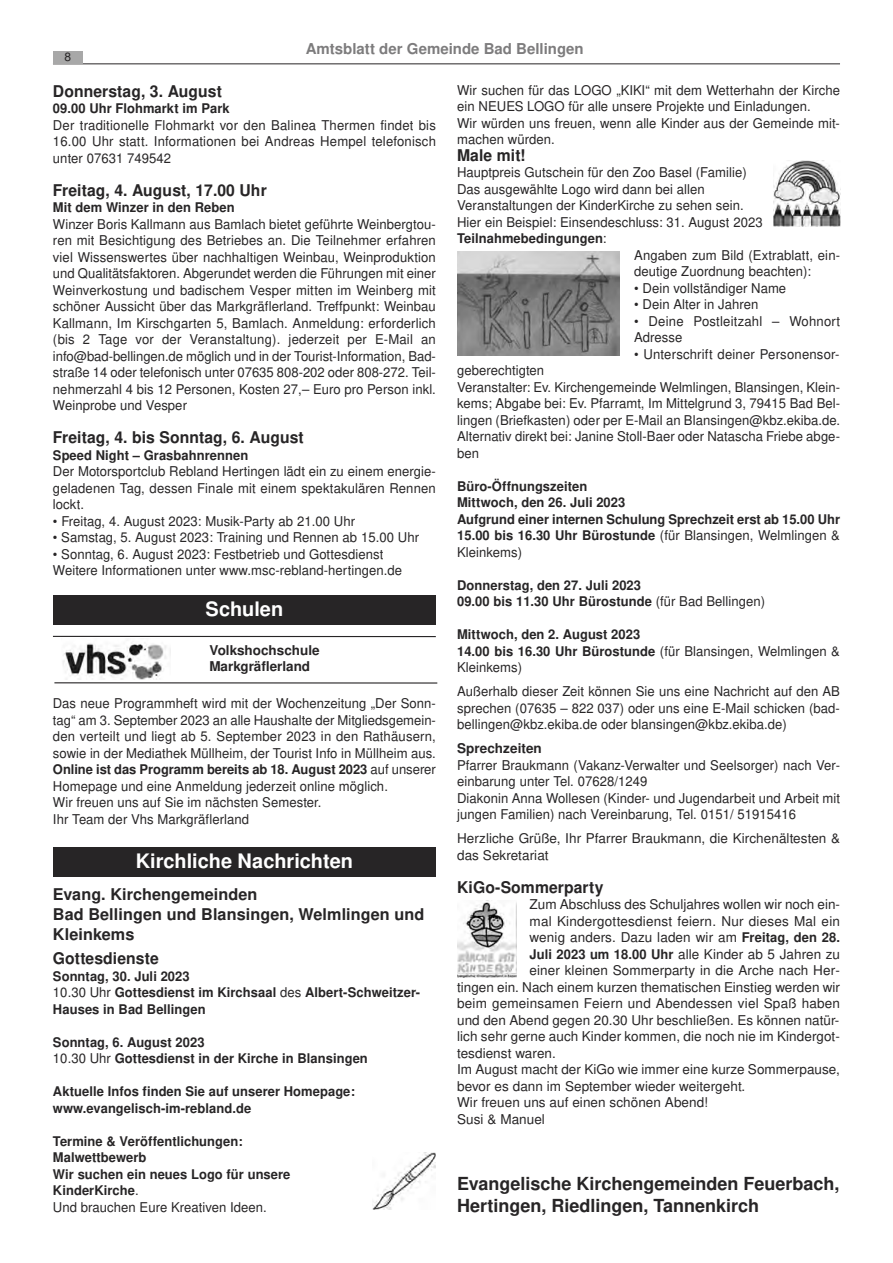
<style>
.page{position:relative;width:893px;height:1263px;background:#fff}
.page>*{position:absolute;margin:0;border:0;box-sizing:border-box;transform-origin:0 0}
.t1{font:700 19.95px "Nimbus San L";color:#fff}
.t2{font:700 18px/21.6px "Nimbus San L";color:#272526}
.t3{font:700 16.2px/20.2px "Nimbus San L";letter-spacing:.005em;color:#272526}
.t4{font:700 15px "Nimbus San L";color:#7d7c7d}
.t5{font:13.5px/16.5px "Nimbus San L";letter-spacing:.005em;color:#272526}
.t6{font:700 13.5px/16.2px "Nimbus San L";color:#272526}
.t7{font:700 13.35px/16.5px "Nimbus San L";letter-spacing:.005em;color:#272526}
.t8{font:12px "Nimbus San L";color:#272526}
.s1{font-weight:400;font-size:13.5px}
.s2{font-weight:700;font-size:13.35px}
</style>
<div class="page">
<hr style="left:53px;top:63px;width:787px;height:1px;background:#272526">
<div style="left:53px;top:51px;width:30px;height:12px;background:#a8a8a8"></div>
<div style="left:53px;top:595px;width:383px;height:30px;background:#272526"></div>
<img style="left:62px;top:642px;width:105px;height:37px">
<hr style="left:53px;top:636px;width:383px;height:1px;background:#272526">
<hr style="left:54px;top:682px;width:383px;height:2px;background:#272526">
<div style="left:53px;top:847px;width:383px;height:29px;background:#272526"></div>
<img style="left:372px;top:1152px;width:63px;height:58px">
<img style="left:773px;top:161px;width:67px;height:65px">
<img style="left:457px;top:251px;width:162px;height:105px">
<img style="left:457px;top:900px;width:59px;height:78px">
<p class="t4" style="left:306px;top:43px;width:279px">Amtsblatt der Gemeinde Bad Bellingen</p>
<p class="t8" style="left:64px;top:52px;width:8px">8</p>
<p class="t3" style="left:53px;top:83px;width:170px">Donnerstag, 3. August</p>
<p class="t7" style="left:53px;top:102px;width:178px">09.00 Uhr Flohmarkt im Park</p>
<p class="t5" style="left:53px;top:118px;width:384px;text-align:justify">Der traditionelle Flohmarkt vor den Balinea Thermen findet bis 16.00 Uhr statt. Informationen bei Andreas Hempel telefonisch unter 07631 749542</p>
<p class="t3" style="left:53px;top:182px;width:215px">Freitag, 4. August, 17.00 Uhr</p>
<p class="t7" style="left:53px;top:201px;width:183px">Mit dem Winzer in den Reben</p>
<p class="t5" style="left:53px;top:217px;width:384px;text-align:justify">Winzer Boris Kallmann aus Bamlach bietet geführte Weinbergtou&shy;ren mit Besichtigung des Betriebes an. Die Teilnehmer erfahren viel Wissenswertes über nachhaltigen Weinbau, Weinproduktion und Qualitätsfaktoren. Abgerundet werden die Führungen mit einer Weinverkostung und badischem Vesper mitten im Weinberg mit schöner Aussicht über das Markgräflerland. Treffpunkt: Weinbau Kallmann, Im Kirschgarten 5, Bamlach. Anmeldung: erforderlich (bis 2 Tage vor der Veranstaltung). jederzeit per E-Mail an info@bad-bellingen.de möglich und in der Tourist-Information, Bad&shy;straße 14 oder telefonisch unter 07635 808-202 oder 808-272. Teil&shy;nehmerzahl 4 bis 12 Personen, Kosten 27,– Euro pro Person inkl.<br>Weinprobe und Vesper</p>
<p class="t3" style="left:53px;top:429px;width:252px">Freitag, 4. bis Sonntag, 6. August</p>
<p class="t7" style="left:53px;top:448px;width:197px">Speed Night – Grasbahnrennen</p>
<p class="t5" style="left:53px;top:465px;width:384px;text-align:justify">Der Motorsportclub Rebland Hertingen lädt ein zu einem energie&shy;geladenen Tag, dessen Finale mit einem spektakulären Rennen lockt.</p>
<p class="t5" style="left:53px;top:514px;width:303px">• Freitag, 4. August 2023: Musik-Party ab 21.00 Uhr</p>
<p class="t5" style="left:53px;top:531px;width:367px">• Samstag, 5. August 2023: Training und Rennen ab 15.00 Uhr</p>
<p class="t5" style="left:53px;top:547px;width:350px">• Sonntag, 6. August 2023: Festbetrieb und Gottesdienst<br>Weitere Informationen unter www.msc-rebland-hertingen.de</p>
<h1 class="t1" style="left:205px;top:602px;width:79px">Schulen</h1>
<p class="t6" style="left:209px;top:643px;width:112px">Volkshochschule<br>Markgräflerland</p>
<p class="t5" style="left:53px;top:697px;width:384px;text-align:justify">Das neue Programmheft wird mit der Wochenzeitung „Der Sonn&shy;tag“ am 3. September 2023 an alle Haushalte der Mitgliedsgemein&shy;den verteilt und liegt ab 5. September 2023 in den Rathäusern, sowie in der Mediathek Müllheim, der Tourist Info in Müllheim aus.</p>
<p class="t7" style="left:53px;top:763px;width:384px">Online ist das Programm bereits ab 18. August 2023 <span class="s1">auf unserer</span></p>
<p class="t5" style="left:53px;top:779px;width:336px">Homepage und eine Anmeldung jederzeit online möglich.<br>Wir freuen uns auf Sie im nächsten Semester.<br>Ihr Team der Vhs Markgräflerland</p>
<h1 class="t1" style="left:136px;top:854px;width:219px">Kirchliche Nachrichten</h1>
<p class="t3" style="left:53px;top:886px;width:373px">Evang. Kirchengemeinden<br>Bad Bellingen und Blansingen, Welmlingen und<br>Kleinkems</p>
<p class="t3" style="left:53px;top:950px;width:107px">Gottesdienste</p>
<p class="t7" style="left:53px;top:969px;width:368px">Sonntag, 30. Juli 2023<br><span class="s1">10.30 Uhr</span> Gottesdienst im Kirchsaal <span class="s1">des</span> Albert-Schweitzer-<br>Hauses in Bad Bellingen</p>
<p class="t7" style="left:53px;top:1035px;width:316px">Sonntag, 6. August 2023<br><span class="s1">10.30 Uhr</span> Gottesdienst in der Kirche in Blansingen</p>
<p class="t7" style="left:53px;top:1085px;width:303px">Aktuelle Infos finden Sie auf unserer Homepage: www.evangelisch-im-rebland.de</p>
<p class="t7" style="left:53px;top:1134px;width:239px">Termine &amp; Veröffentlichungen:<br>Malwettbewerb<br>Wir suchen ein neues Logo für unsere<br>KinderKirche<span class="s1">.</span></p>
<p class="t5" style="left:53px;top:1200px;width:215px">Und brauchen Eure Kreativen Ideen.</p>
<p class="t5" style="left:457px;top:83px;width:384px">Wir suchen für das LOGO „KIKI“ mit dem Wetterhahn der Kirche ein NEUES LOGO für alle unsere Projekte und Einladungen.<br>Wir würden uns freuen, wenn alle Kinder aus der Gemeinde mit&shy;machen würden.</p>
<p class="t3" style="left:457px;top:147px;width:70px">Male mit!</p>
<p class="t5" style="left:457px;top:166px;width:307px">Hauptpreis Gutschein für den Zoo Basel (Familie)<br>Das ausgewählte Logo wird dann bei allen Veranstaltungen der KinderKirche zu sehen sein.<br>Hier ein Beispiel: Einsendeschluss: 31. August 2023</p>
<p class="t7" style="left:457px;top:232px;width:151px">Teilnahmebedingungen<span class="s1">:</span></p>
<p class="t5" style="left:634px;top:248px;width:207px">Angaben zum Bild (Extrablatt, ein&shy;deutige Zuordnung beachten):</p>
<p class="t5" style="left:634px;top:281px;width:153px">• Dein vollständiger Name</p>
<p class="t5" style="left:634px;top:298px;width:126px">• Dein Alter in Jahren</p>
<p class="t5" style="left:634px;top:314px;width:207px">• Deine Postleitzahl – Wohnort<br>Adresse</p>
<p class="t5" style="left:634px;top:347px;width:207px">• Unterschrift deiner Personensor-</p>
<p class="t5" style="left:457px;top:364px;width:384px">geberechtigten<br>Veranstalter: Ev. Kirchengemeinde Welmlingen, Blansingen, Klein&shy;kems; Abgabe bei: Ev. Pfarramt, Im Mittelgrund 3, 79415 Bad Bel&shy;lingen (Briefkasten) oder per E-Mail an Blansingen@kbz.ekiba.de.<br>Alternativ direkt bei: Janine Stoll-Baer oder Natascha Friebe abge&shy;ben</p>
<p class="t7" style="left:457px;top:479px;width:384px">Büro-Öffnungszeiten<br>Mittwoch, den 26. Juli 2023<br>Aufgrund einer internen Schulung Sprechzeit erst ab 15.00 Uhr 15.00 bis 16.30 Uhr Bürostunde <span class="s1">(für Blansingen, Welmlingen &amp;</span></p>
<p class="t5" style="left:457px;top:545px;width:67px">Kleinkems)</p>
<p class="t7" style="left:457px;top:578px;width:309px">Donnerstag, den 27. Juli 2023<br>09.00 bis 11.30 Uhr Bürostunde <span class="s1">(für Bad Bellingen)</span></p>
<p class="t7" style="left:457px;top:628px;width:384px">Mittwoch, den 2. August 2023<br>14.00 bis 16.30 Uhr Bürostunde <span class="s1">(für Blansingen, Welmlingen &amp;</span></p>
<p class="t5" style="left:457px;top:657px;width:384px;line-height:24px">Kleinkems)<br>Außerhalb dieser Zeit können Sie uns eine Nachricht auf den AB</p>
<p class="t5" style="left:457px;top:701px;width:384px">sprechen (07635 – 822 037) oder uns eine E-Mail schicken (bad&shy;bellingen@kbz.ekiba.de oder blansingen@kbz.ekiba.de)</p>
<p class="t6" style="left:457px;top:742px;width:86px">Sprechzeiten</p>
<p class="t5" style="left:457px;top:758px;width:384px">Pfarrer Braukmann (Vakanz-Verwalter und Seelsorger) nach Ver&shy;einbarung unter Tel. 07628/1249<br>Diakonin Anna Wollesen (Kinder- und Jugendarbeit und Arbeit mit jungen Familien) nach Vereinbarung, Tel. 0151/ 51915416</p>
<p class="t5" style="left:457px;top:832px;width:384px">Herzliche Grüße, Ihr Pfarrer Braukmann, die Kirchenältesten &amp; das Sekretariat</p>
<p class="t3" style="left:457px;top:879px;width:148px">KiGo-Sommerparty</p>
<p class="t5" style="left:529px;top:898px;width:312px">Zum Abschluss des Schuljahres wollen wir noch ein-</p>
<p class="t5" style="left:529px;top:914px;width:312px">mal Kindergottesdienst feiern. Nur dieses Mal ein</p>
<p class="t5" style="left:529px;top:931px;width:312px">wenig anders. Dazu laden wir am <span class="s2">Freitag, den 28.</span></p>
<p class="t5" style="left:529px;top:947px;width:312px"><span class="s2">Juli 2023 um 18.00 Uhr</span> alle Kinder ab 5 Jahren zu</p>
<p class="t5" style="left:529px;top:964px;width:312px">einer kleinen Sommerparty in die Arche nach Her-</p>
<p class="t5" style="left:457px;top:980px;width:384px">tingen ein. Nach einem kurzen thematischen Einstieg werden wir</p>
<p class="t5" style="left:457px;top:997px;width:384px">beim gemeinsamen Feiern und Abendessen viel Spaß haben</p>
<p class="t5" style="left:457px;top:1013px;width:384px">und den Abend gegen 20.30 Uhr beschließen. Es können natür-</p>
<p class="t5" style="left:457px;top:1030px;width:384px">lich sehr gerne auch Kinder kommen, die noch nie im Kindergot-</p>
<p class="t5" style="left:457px;top:1046px;width:100px">tesdienst waren.</p>
<p class="t5" style="left:457px;top:1063px;width:384px">Im August macht der KiGo wie immer eine kurze Sommerpause,</p>
<p class="t5" style="left:457px;top:1079px;width:290px">bevor es dann im September wieder weitergeht.</p>
<p class="t5" style="left:457px;top:1096px;width:252px">Wir freuen uns auf einen schönen Abend!</p>
<p class="t5" style="left:457px;top:1112px;width:89px">Susi &amp; Manuel</p>
<h2 class="t2" style="left:457px;top:1175px;width:384px">Evangelische Kirchengemeinden Feuerbach,<br>Hertingen, Riedlingen, Tannenkirch</h2>
</div>
